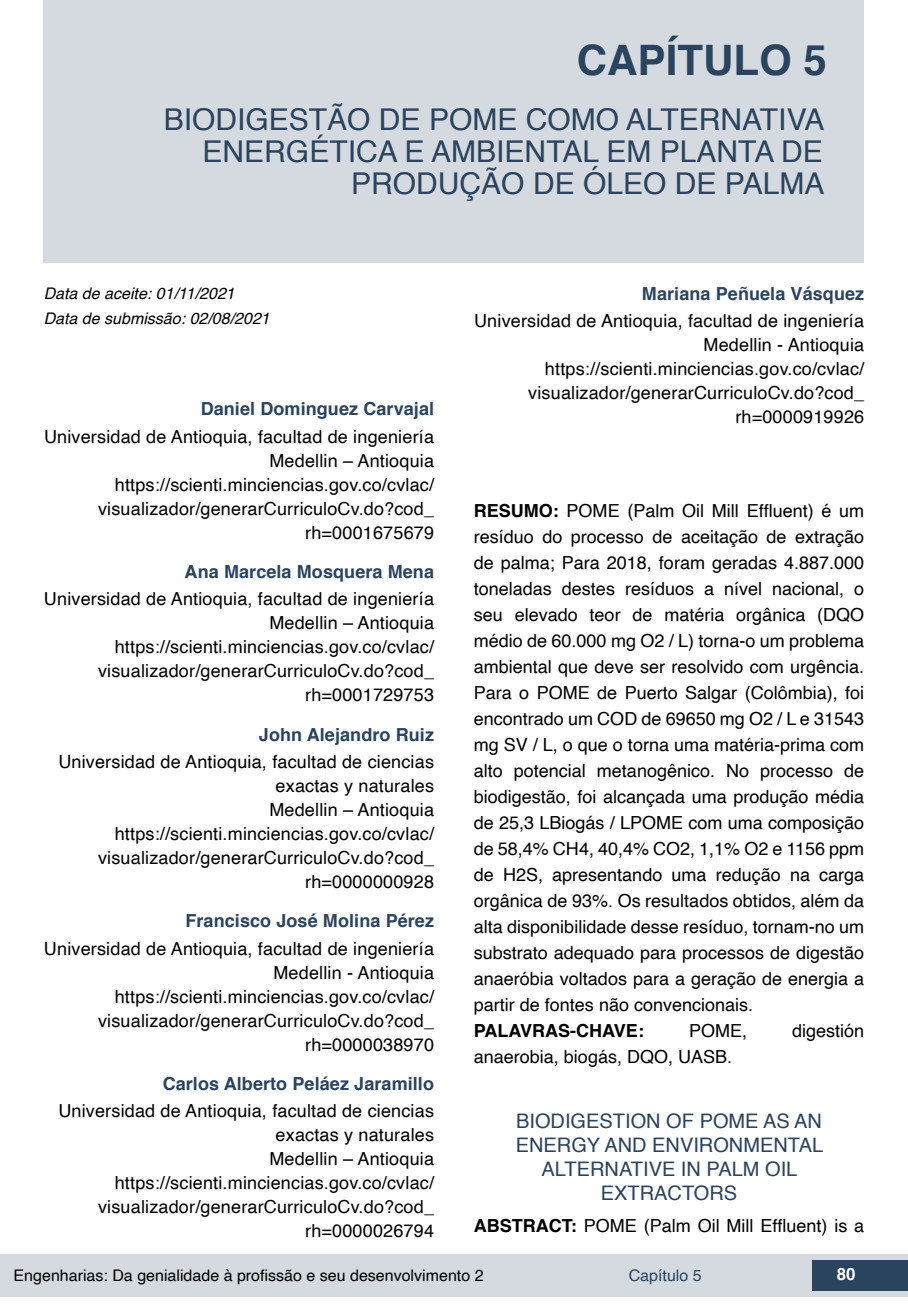
<style>
.page{position:relative;width:908px;height:1304px;background:#fff}
.page>*{position:absolute;margin:0;border:0;box-sizing:border-box;transform-origin:0 0}
.t1{font:700 42px "Helvetica";color:#2a435e}
.t2{font:30px/32px "Helvetica";color:#2a435e;text-align:right}
.t3{font:20px/24px "Helvetica";color:#2a435e;text-align:center}
.t4{font:18px/24px "Helvetica";letter-spacing:.01em;color:#000;text-align:right}
.t5{font:700 18px "Helvetica";letter-spacing:.005em;color:#2a435e}
.t6{font:700 18px "Helvetica";color:#000}
.t7{font:700 16.8px "Helvetica";color:#fff}
.t8{font:16px "Helvetica";color:#000}
.t9{font:italic 16px "Helvetica";color:#000}
.t10{font:16px "Helvetica";color:#2a435e}
.s1{font-weight:700}
</style>
<div class="page">
<div style="left:0;top:1254px;width:906px;height:43px;background:#d4dadf"></div>
<div style="left:812px;top:1261px;width:95px;height:30px;background:#2a435e"></div>
<div style="left:44px;top:0;width:819px;height:263px;background:#d4dadf"></div>
<h1 class="t1" style="left:576px;top:26px;width:251px">CAPÍTULO 5</h1>
<h2 class="t2" style="left:164px;top:104px;width:662px">BIODIGESTÃO DE POME COMO ALTERNATIVA<br>ENERGÉTICA E AMBIENTAL EM PLANTA DE<br>PRODUÇÃO DE ÓLEO DE PALMA</h2>
<p class="t9" style="left:44px;top:280px;width:192px">Data de aceite: 01/11/2021</p>
<p class="t9" style="left:44px;top:306px;width:227px">Data de submissão: 02/08/2021</p>
<p class="t5" style="left:200px;top:395px;width:235px">Daniel Dominguez Carvajal</p>
<p class="t4" style="left:44px;top:425px;width:391px">Universidad de Antioquia, facultad de ingeniería Medellin – Antioquia https://scienti.minciencias.gov.co/cvlac/ visualizador/generarCurriculoCv.do?cod_ rh=0001675679</p>
<p class="t5" style="left:184px;top:557px;width:251px">Ana Marcela Mosquera Mena</p>
<p class="t4" style="left:44px;top:588px;width:391px">Universidad de Antioquia, facultad de ingeniería Medellin – Antioquia https://scienti.minciencias.gov.co/cvlac/ visualizador/generarCurriculoCv.do?cod_ rh=0001729753</p>
<p class="t5" style="left:259px;top:720px;width:176px">John Alejandro Ruiz</p>
<p class="t4" style="left:58px;top:750px;width:377px">Universidad de Antioquia, facultad de ciencias exactas y naturales<br>Medellin – Antioquia https://scienti.minciencias.gov.co/cvlac/ visualizador/generarCurriculoCv.do?cod_ rh=0000000928</p>
<p class="t5" style="left:185px;top:907px;width:250px">Francisco José Molina Pérez</p>
<p class="t4" style="left:44px;top:937px;width:391px">Universidad de Antioquia, facultad de ingeniería Medellin - Antioquia https://scienti.minciencias.gov.co/cvlac/ visualizador/generarCurriculoCv.do?cod_ rh=0000038970</p>
<p class="t5" style="left:163px;top:1069px;width:273px">Carlos Alberto Peláez Jaramillo</p>
<p class="t4" style="left:58px;top:1100px;width:377px">Universidad de Antioquia, facultad de ciencias exactas y naturales<br>Medellin – Antioquia https://scienti.minciencias.gov.co/cvlac/ visualizador/generarCurriculoCv.do?cod_ rh=0000026794</p>
<p class="t5" style="left:641px;top:279px;width:224px">Mariana Peñuela Vásquez</p>
<p class="t4" style="left:474px;top:310px;width:391px">Universidad de Antioquia, facultad de ingeniería Medellin - Antioquia https://scienti.minciencias.gov.co/cvlac/ visualizador/generarCurriculoCv.do?cod_ rh=0000919926</p>
<p class="t4" style="left:473px;top:498px;width:392px;line-height:26px;text-align:justify"><span class="s1">RESUMO:</span> POME (Palm Oil Mill Effluent) é um resíduo do processo de aceitação de extração de palma; Para 2018, foram geradas 4.887.000 toneladas destes resíduos a nível nacional, o seu elevado teor de matéria orgânica (DQO médio de 60.000 mg O2 / L) torna-o um problema ambiental que deve ser resolvido com urgência.<br>Para o POME de Puerto Salgar (Colômbia), foi encontrado um COD de 69650 mg O2 / L e 31543 mg SV / L, o que o torna uma matéria-prima com alto potencial metanogênico. No processo de biodigestão, foi alcançada uma produção média de 25,3 LBiogás / LPOME com uma composição de 58,4% CH4, 40,4% CO2, 1,1% O2 e 1156 ppm de H2S, apresentando uma redução na carga orgânica de 93%. Os resultados obtidos, além da alta disponibilidade desse resíduo, tornam-no um substrato adequado para processos de digestão anaeróbia voltados para a geração de energia a partir de fontes não convencionais.</p>
<p class="t6" style="left:473px;top:1016px;width:172px">PALAVRAS-CHAVE:</p>
<p class="t4" style="left:688px;top:1019px;width:60px">POME,</p>
<p class="t4" style="left:791px;top:1019px;width:74px">digestión</p>
<p class="t4" style="left:473px;top:1045px;width:260px">anaerobia, biogás, DQO, UASB.</p>
<p class="t3" style="left:515px;top:1110px;width:309px">BIODIGESTION OF POME AS AN<br>ENERGY AND ENVIRONMENTAL<br>ALTERNATIVE IN PALM OIL<br>EXTRACTORS</p>
<p class="t4" style="left:473px;top:1214px;width:392px"><span class="s1">ABSTRACT:</span> POME (Palm Oil Mill Effluent) is a</p>
<p class="t8" style="left:14px;top:1263px;width:471px">Engenharias: Da genialidade à profissão e seu desenvolvimento 2</p>
<p class="t10" style="left:628px;top:1263px;width:74px">Capítulo 5</p>
<p class="t7" style="left:836px;top:1261px;width:20px">80</p>
</div>
